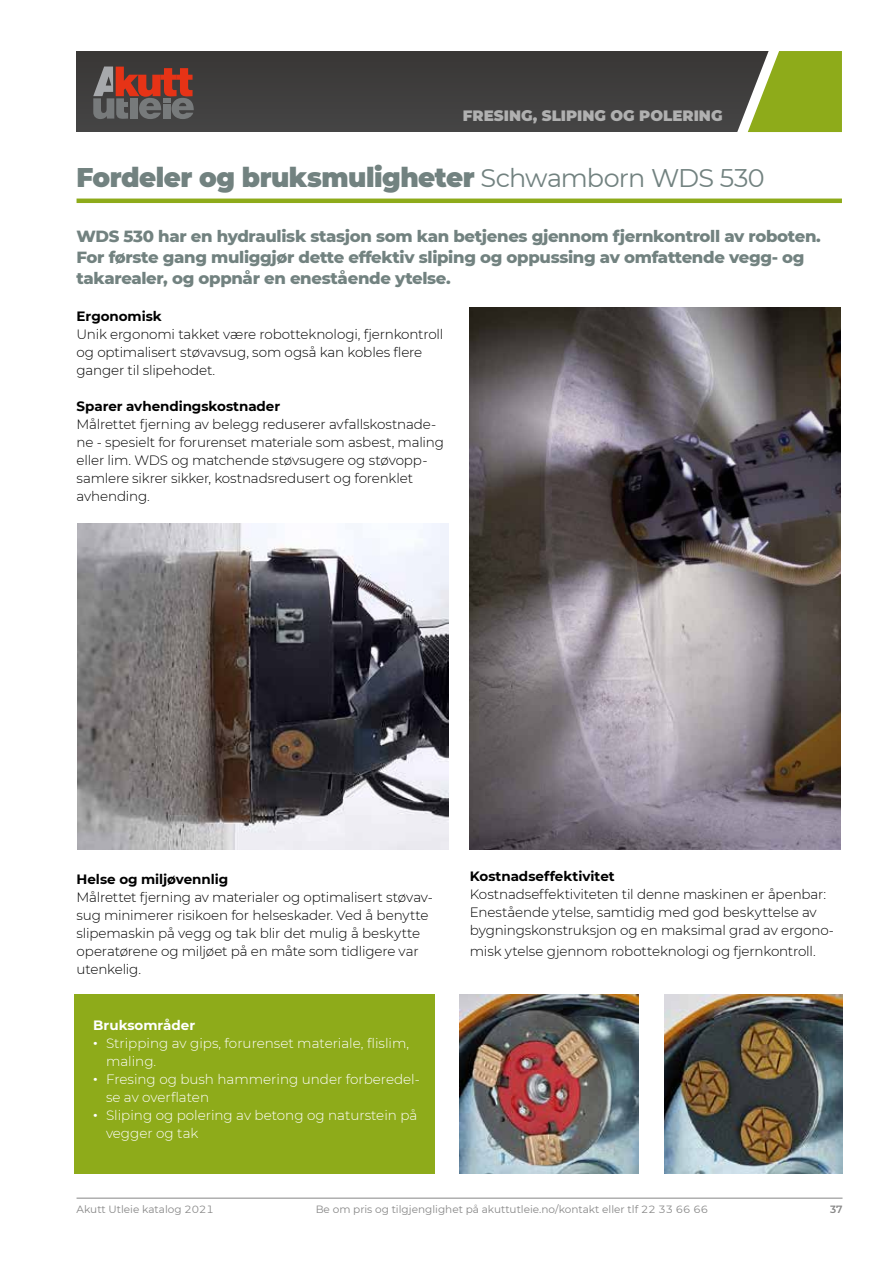
<style>
.page{position:relative;width:893px;height:1263px;background:#fff}
.page>*{position:absolute;margin:0;border:0;box-sizing:border-box;transform-origin:0 0}
.t1{font:900 27px "Montserrat";letter-spacing:-.02em;color:#728280}
.t2{font:800 16.5px/21px "Montserrat";letter-spacing:-.02em;color:#728280}
.t3{font:900 15px "Montserrat";color:#b0b0b0}
.t4{font:300 13.5px/18px "Montserrat";letter-spacing:-.01em;color:#000}
.t5{font:300 13.5px "Montserrat";color:#fff}
.t6{font:700 13.5px "Montserrat";letter-spacing:-.005em;color:#000}
.t7{font:700 13.5px "Montserrat";color:#fff}
.t8{font:10.5px "Montserrat";color:#878787}
.t9{font:600 10.5px "Montserrat";color:#878787}
.s1{font-weight:400;font-size:25.5px}
.s2{font-weight:800}
</style>
<div class="page">
<hr style="left:77px;top:1198px;width:765px;height:1px;background:#878787">
<div style="left:77px;top:51px;width:692px;height:81px;background:#3f3e3d"></div>
<svg style="left:93px;top:67px;width:101px;height:52px"></svg>
<svg style="left:737px;top:51px;width:105px;height:81px"></svg>
<hr style="left:77px;top:199px;width:765px;height:4px;background:#8eab1a">
<img style="left:470px;top:308px;width:370px;height:542px">
<img style="left:77px;top:523px;width:372px;height:327px">
<img style="left:664px;top:994px;width:178px;height:180px">
<img style="left:459px;top:994px;width:179px;height:180px">
<div style="left:75px;top:994px;width:360px;height:180px;background:#8eab1a"></div>
<p class="t3" style="left:463px;top:105px;width:261px">FRESING, SLIPING OG POLERING</p>
<h1 class="t1" style="left:77px;top:157px;width:690px">Fordeler og bruksmuligheter <span class="s1">Schwamborn WDS 530</span></h1>
<p class="t2" style="left:77px;top:225px;width:746px">WDS 530 har en hydraulisk stasjon som kan betjenes gjennom fjernkontroll av roboten.<br>For første gang muliggjør dette effektiv sliping og oppussing av omfattende vegg- og takarealer, og oppnår en enestående ytelse.</p>
<p class="t6" style="left:77px;top:306px;width:87px">Ergonomisk</p>
<p class="t4" style="left:77px;top:325px;width:368px">Unik ergonomi takket være robotteknologi, fjernkontroll og optimalisert støvavsug, som også kan kobles flere ganger til slipehodet.</p>
<p class="t6" style="left:77px;top:396px;width:205px">Sparer avhendingskostnader</p>
<p class="t4" style="left:77px;top:415px;width:369px">Målrettet fjerning av belegg reduserer avfallskostnade&shy;ne - spesielt for forurenset materiale som asbest, maling eller lim. WDS og matchende støvsugere og støvopp&shy;samlere sikrer sikker, kostnadsredusert og forenklet avhending.</p>
<p class="t6" style="left:77px;top:869px;width:153px">Helse og miljøvennlig</p>
<p class="t4" style="left:77px;top:887px;width:358px">Målrettet fjerning av materialer og optimalisert støvav&shy;sug minimerer risikoen for helseskader. Ved å benytte slipemaskin på vegg og tak blir det mulig å beskytte operatørene og miljøet på en måte som tidligere var utenkelig.</p>
<p class="t7" style="left:93px;top:1016px;width:104px">Bruksområder</p>
<p class="t5" style="left:93px;top:1034px;width:317px"><span class="s2">ٙ</span> Stripping av gips, forurenset materiale, flislim,</p>
<p class="t5" style="left:106px;top:1052px;width:52px">maling.</p>
<p class="t5" style="left:93px;top:1070px;width:328px"><span class="s2">ٙ</span> Fresing og bush hammering under forberedel-</p>
<p class="t5" style="left:106px;top:1088px;width:105px">se av overflaten</p>
<p class="t5" style="left:93px;top:1106px;width:326px"><span class="s2">ٙ</span> Sliping og polering av betong og naturstein på</p>
<p class="t5" style="left:106px;top:1124px;width:94px">vegger og tak</p>
<p class="t6" style="left:470px;top:866px;width:146px">Kostnadseffektivitet</p>
<p class="t4" style="left:470px;top:885px;width:366px">Kostnadseffektiviteten til denne maskinen er åpenbar:<br>Enestående ytelse, samtidig med god beskyttelse av bygningskonstruksjon og en maksimal grad av ergono-</p>
<p class="t4" style="left:470px;top:942px;width:347px">misk ytelse gjennom robotteknologi og fjernkontroll.</p>
<p class="t8" style="left:77px;top:1202px;width:139px">Akutt Utleie katalog 2021</p>
<p class="t8" style="left:316px;top:1202px;width:394px">Be om pris og tilgjenglighet på akuttutleie.no/kontakt eller tlf 22 33 66 66</p>
<p class="t9" style="left:830px;top:1202px;width:14px">37</p>
</div>
